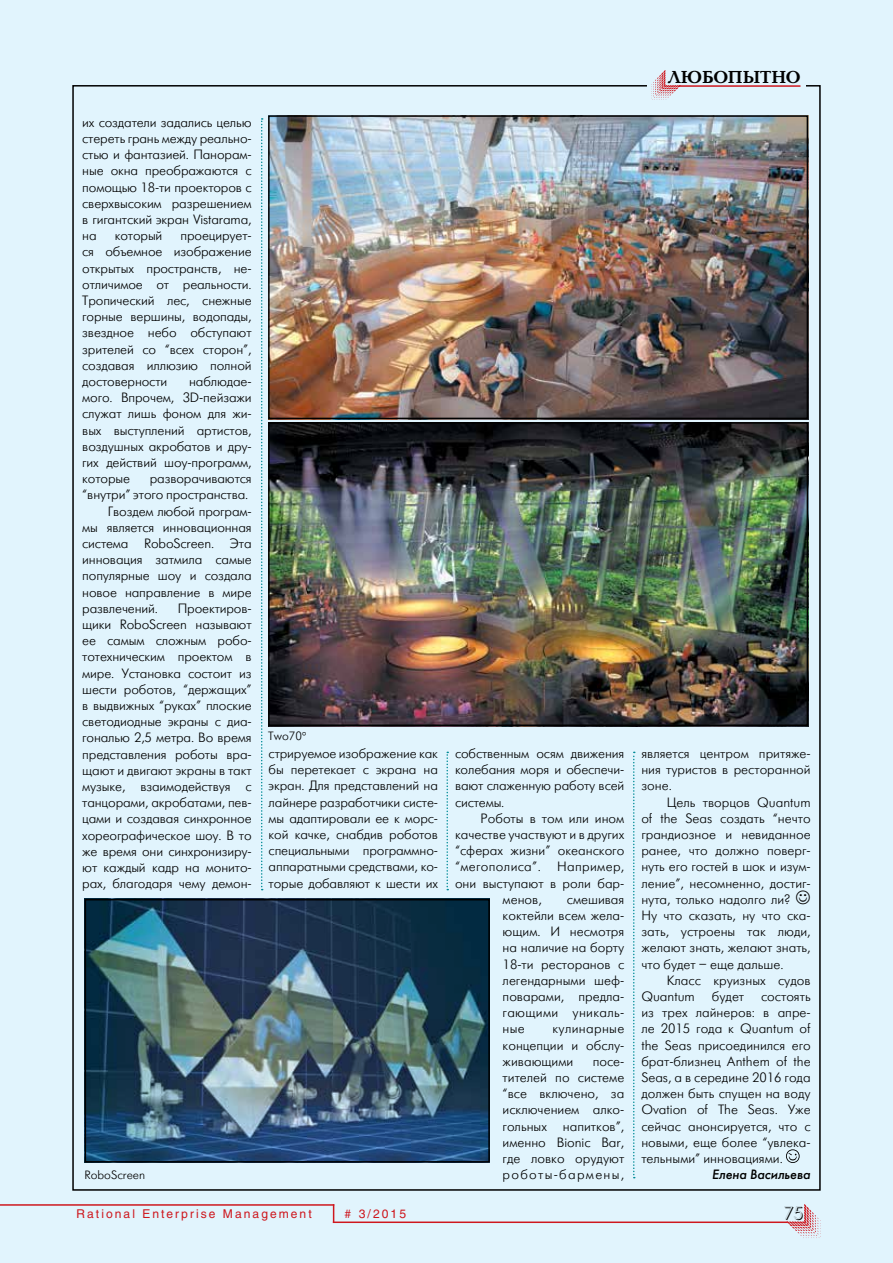
<style>
.page{position:relative;width:893px;height:1263px;background:#e1f4fd}
.page>*{position:absolute;margin:0;border:0;box-sizing:border-box;transform-origin:0 0}
.t1{font:700 18px "Baltica C";color:#000}
.t2{font:18px "Futuris Shadow C";color:#000}
.t3{font:13.5px/16.2px "Futuris Light C";color:#000;text-align:justify}
.t4{font:13.5px "Futuris Light C";letter-spacing:.025em;color:#000}
.t5{font:italic 13.5px "Futuris C";color:#000}
.t6{font:12px "Helios";letter-spacing:.17em;color:#ce171e}
.t7{font:12px "Futuris Light C";color:#000}
</style>
<div class="page">
<svg style="left:787px;top:1204px;width:34px;height:34px"></svg>
<hr style="left:0;top:1204px;width:334px;height:2px;background:#ce171e">
<svg style="left:333px;top:1206px;width:1px;height:15px"></svg>
<hr style="left:333px;top:1221px;width:455px;height:2px;background:#ce171e">
<svg style="left:786px;top:1149px;width:14px;height:14px"></svg>
<svg style="left:651px;top:70px;width:28px;height:30px"></svg>
<hr style="left:678px;top:85px;width:122px;height:2px;background:#ce171e">
<svg style="left:633px;top:752px;width:2px;height:426px"></svg>
<svg style="left:446px;top:752px;width:2px;height:138px"></svg>
<svg style="left:261px;top:118px;width:2px;height:772px"></svg>
<img style="left:271px;top:118px;width:534px;height:298px">
<div style="left:268px;top:115px;width:540px;height:304px;border:2px solid #000"></div>
<img style="left:271px;top:425px;width:534px;height:298px">
<div style="left:268px;top:422px;width:540px;height:304px;border:2px solid #000"></div>
<img style="left:88px;top:902px;width:399px;height:257px">
<div style="left:85px;top:899px;width:405px;height:263px;border:2px solid #000"></div>
<p class="t3" style="left:82px;top:114px;width:171px">их создатели задались целью стереть грань между реально&shy;стью и фантазией. Панорам&shy;ные окна преображаются с помощью 18-ти проекторов с сверхвысоким разрешением в гигантский экран Vistarama, на</p>
<p class="t3" style="left:115px;top:228px;width:49px">который</p>
<p class="t3" style="left:82px;top:228px;width:171px;text-indent:98px">проецирует&shy;ся объемное изображение открытых пространств, не&shy;отличимое от реальности.<br>Тропический лес, снежные горные вершины, водопады, звездное небо обступают зрителей со “всех сторон”, создавая иллюзию полной достоверности</p>
<p class="t3" style="left:82px;top:374px;width:171px;text-indent:107px">наблюдае&shy;мого. Впрочем, 3D-пейзажи служат лишь фоном для жи&shy;вых выступлений артистов, воздушных акробатов и дру&shy;гих действий шоу-программ, которые</p>
<p class="t3" style="left:150px;top:471px;width:103px">разворачиваются</p>
<p class="t3" style="left:82px;top:487px;width:168px">“внутри” этого пространства.</p>
<p class="t3" style="left:108px;top:503px;width:145px">Гвоздем любой програм-</p>
<p class="t3" style="left:82px;top:519px;width:171px">мы является инновационная</p>
<p class="t3" style="left:82px;top:536px;width:171px">система RoboScreen. Эта</p>
<p class="t3" style="left:82px;top:552px;width:171px">инновация затмила самые</p>
<p class="t3" style="left:82px;top:568px;width:171px">популярные шоу и создала</p>
<p class="t3" style="left:82px;top:584px;width:171px">новое направление в мире</p>
<p class="t3" style="left:82px;top:600px;width:77px">развлечений.</p>
<p class="t3" style="left:82px;top:600px;width:171px;text-indent:95px">Проектиров&shy;щики RoboScreen называют ее самым сложным робо&shy;тотехническим проектом в мире. Установка состоит из шести роботов, “держащих” в выдвижных “руках” плоские светодиодные экраны с диа&shy;гональю 2,5 метра. Во время представления роботы вра&shy;щают и двигают экраны в такт музыке, взаимодействуя с танцорами, акробатами, пев&shy;цами и создавая синхронное хореографическое шоу. В то же время они синхронизиру&shy;ют каждый кадр на монито&shy;рах, благодаря чему демон-</p>
<p class="t7" style="left:85px;top:1169px;width:62px">RoboScreen</p>
<p class="t7" style="left:268px;top:729px;width:35px">Two70</p>
<p class="t3" style="left:269px;top:746px;width:171px">стрируемое изображение как бы перетекает с экрана на экран. Для представлений на лайнере разработчики систе&shy;мы адаптировали ее к морс&shy;кой качке, снабдив роботов специальными программно&shy;аппаратными средствами, ко&shy;торые добавляют к шести их</p>
<p class="t3" style="left:455px;top:746px;width:171px">собственным осям движения колебания моря и обеспечи&shy;вают слаженную работу всей системы.</p>
<p class="t3" style="left:480px;top:810px;width:145px">Роботы в том или ином</p>
<p class="t3" style="left:455px;top:827px;width:171px">качестве участвуют и в других</p>
<p class="t3" style="left:455px;top:843px;width:171px">“сферах жизни” океанского</p>
<p class="t4" style="left:455px;top:860px;width:171px">“мегополиса”. Например,</p>
<p class="t3" style="left:455px;top:875px;width:171px">они выступают в роли бар-</p>
<p class="t3" style="left:503px;top:891px;width:41px">менов,</p>
<p class="t3" style="left:503px;top:891px;width:123px;text-indent:64px">смешивая коктейли всем жела&shy;ющим. И несмотря на наличие на борту 18-ти ресторанов с легендарными шеф&shy;поварами, предла&shy;гающими уникаль&shy;ные</p>
<p class="t3" style="left:503px;top:1021px;width:123px;text-indent:50px">кулинарные концепции и обслу&shy;живающими</p>
<p class="t3" style="left:503px;top:1053px;width:123px;text-indent:90px">посе&shy;тителей по системе “все включено, за исключением алко&shy;гольных напитков”, именно Bionic Bar, где ловко орудуют роботы-бармены,</p>
<h1 class="t1" style="left:668px;top:68px;width:134px">ЛЮБОПЫТНО</h1>
<p class="t3" style="left:641px;top:746px;width:171px">является центром притяже&shy;ния туристов в ресторанной зоне.</p>
<p class="t3" style="left:641px;top:794px;width:171px;text-align:left;text-indent:26px">Цель творцов Quantum of the Seas создать “нечто грандиозное и невиданное ранее, что должно поверг&shy;нуть его гостей в шок и изум&shy;ление”, несомненно, достиг&shy;нута, только надолго ли?<br>Ну что сказать, ну что ска&shy;зать, устроены так люди, желают знать, желают знать, что будет – еще дальше.</p>
<p class="t3" style="left:641px;top:972px;width:171px;text-indent:26px">Класс круизных судов<br>Quantum</p>
<p class="t3" style="left:712px;top:989px;width:34px">будет</p>
<p class="t3" style="left:641px;top:989px;width:171px;text-indent:120px">состоять из трех лайнеров: в апре&shy;ле 2015 года к Quantum of the Seas присоединился его брат-близнец Anthem of the Seas, а в середине 2016 года должен быть спущен на воду Ovation of The Seas. Уже сейчас анонсируется, что с новыми, еще более “увлека&shy;тельными” инновациями.</p>
<p class="t5" style="left:712px;top:1166px;width:100px">Елена Васильева</p>
<p class="t6" style="left:77px;top:1207px;width:237px">Rational Enterprise Management</p>
<p class="t6" style="left:345px;top:1207px;width:63px"># 3/2015</p>
<h1 class="t2" style="left:784px;top:1204px;width:21px">75</h1>
</div>
